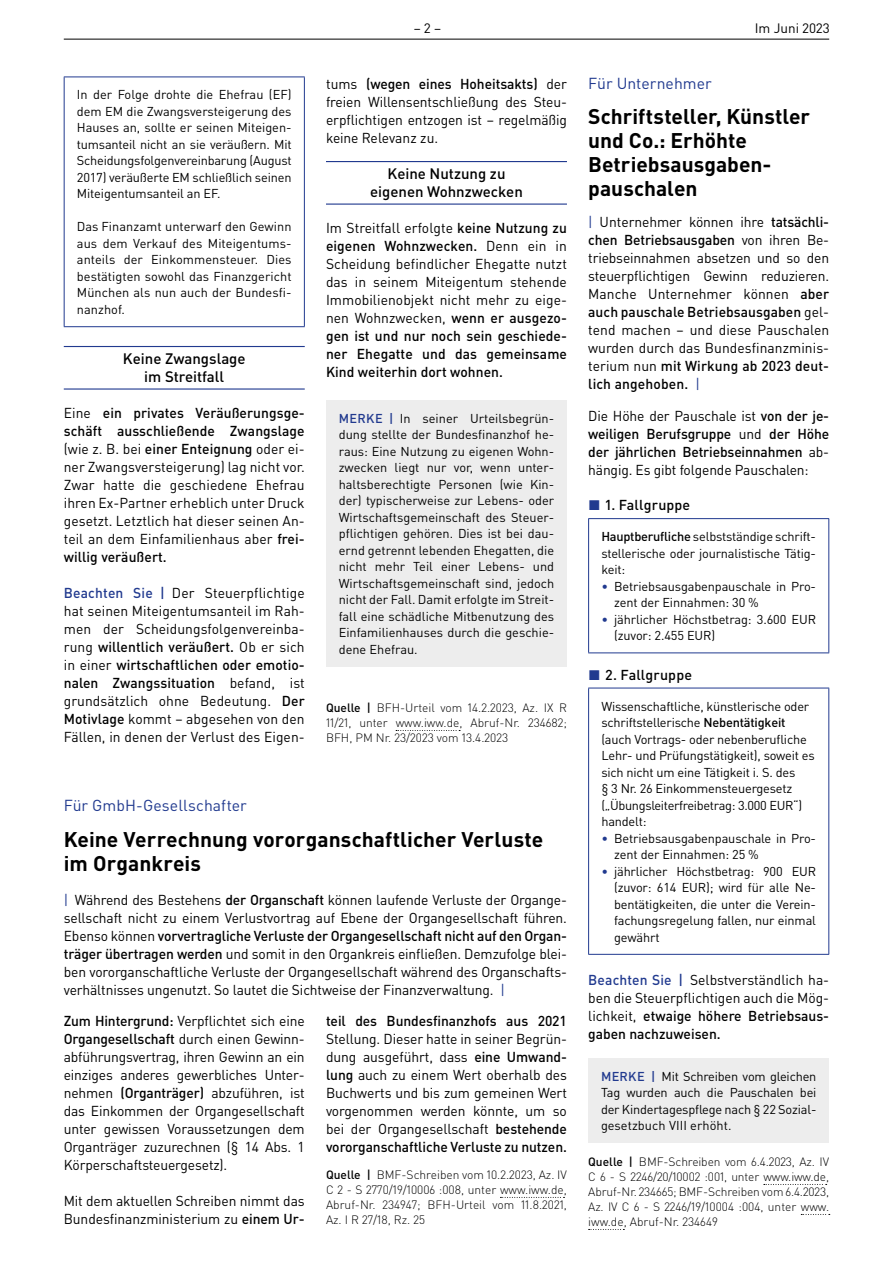
<style>
.page{position:relative;width:893px;height:1263px;background:#fff}
.page>*{position:absolute;margin:0;border:0;box-sizing:border-box;transform-origin:0 0}
.t1{font:700 21px/24px "DIN Pro";color:#000}
.t2{font:15.75px "DIN Pro";color:#213a8f}
.t3{font:500 15px/18px "DIN Pro";color:#000;text-align:center}
.t4{font:14.25px/18px "DIN Pro";letter-spacing:-.005em;color:#000;text-align:justify}
.t5{font:500 14.25px/18px "DIN Pro";letter-spacing:-.01em;color:#000;text-align:justify}
.t6{font:500 14.25px "DIN Pro";letter-spacing:.01em;color:#000}
.t7{font:13.5px "DIN Pro";color:#000}
.t8{font:12.75px/16.5px "DIN Pro";letter-spacing:-.01em;color:#000;text-align:justify}
.t9{font:300 12px/15px "DIN Pro";color:#000;text-align:justify}
.s1{font-weight:500}
.s2{font-weight:500;color:#213a8f}
.s3{color:#213a8f}
.s4{font-weight:400}
</style>
<div class="page">
<hr style="left:64px;top:39px;width:765px;height:1px;background:#000">
<hr style="left:64px;top:346px;width:241px;height:1px;background:#213a8f">
<hr style="left:64px;top:388px;width:241px;height:2px;background:#213a8f">
<hr style="left:64px;top:77px;width:241px;height:1px;background:#213a8f">
<hr style="left:64px;top:77px;width:1px;height:249px;background:#213a8f">
<hr style="left:304px;top:77px;width:1px;height:249px;background:#213a8f">
<hr style="left:64px;top:326px;width:241px;height:1px;background:#213a8f">
<hr style="left:326px;top:161px;width:241px;height:1px;background:#213a8f">
<hr style="left:326px;top:204px;width:241px;height:1px;background:#213a8f">
<svg style="left:396px;top:730px;width:64px;height:1px"></svg>
<div style="left:326px;top:400px;width:241px;height:267px;background:#ededed"></div>
<svg style="left:500px;top:1197px;width:64px;height:1px"></svg>
<svg style="left:764px;top:1184px;width:63px;height:1px"></svg>
<svg style="left:801px;top:1214px;width:29px;height:1px"></svg>
<svg style="left:589px;top:1229px;width:35px;height:1px"></svg>
<hr style="left:588px;top:518px;width:241px;height:1px;background:#213a8f">
<hr style="left:588px;top:519px;width:1px;height:133px;background:#213a8f">
<hr style="left:828px;top:519px;width:1px;height:133px;background:#213a8f">
<hr style="left:588px;top:652px;width:241px;height:1px;background:#213a8f">
<hr style="left:588px;top:688px;width:241px;height:1px;background:#213a8f">
<hr style="left:588px;top:688px;width:1px;height:266px;background:#213a8f">
<hr style="left:828px;top:688px;width:1px;height:266px;background:#213a8f">
<hr style="left:588px;top:954px;width:241px;height:1px;background:#213a8f">
<div style="left:588px;top:1058px;width:241px;height:85px;background:#ededed"></div>
<p class="t7" style="left:414px;top:19px;width:29px">– 2 –</p>
<p class="t7" style="left:755px;top:19px;width:76px">Im Juni 2023</p>
<p class="t8" style="left:77px;top:86px;width:216px">In der Folge drohte die Ehefrau (EF) dem EM die Zwangsversteigerung des Hauses an, sollte er seinen Miteigen&shy;tumsanteil nicht an sie veräußern. Mit Scheidungsfolgenvereinbarung (August 2017) veräußerte EM schließlich seinen Miteigentumsanteil an EF.</p>
<p class="t8" style="left:77px;top:218px;width:216px">Das Finanzamt unterwarf den Gewinn aus dem Verkauf des Miteigentums&shy;anteils der Einkommensteuer. Dies bestätigten sowohl das Finanzgericht München als nun auch der Bundesfi&shy;nanzhof.</p>
<p class="t3" style="left:123px;top:349px;width:124px">Keine Zwangslage im Streitfall</p>
<p class="t4" style="left:64px;top:403px;width:242px">Eine <span class="s1">ein privates Veräußerungsge&shy;schäft ausschließende Zwangslage </span>(wie z. B. bei <span class="s1">einer Enteignung</span> oder ei&shy;ner Zwangsversteigerung) lag nicht vor.<br>Zwar hatte die geschiedene Ehefrau ihren Ex-Partner erheblich unter Druck gesetzt. Letztlich hat dieser seinen An&shy;teil an dem Einfamilienhaus aber <span class="s1">frei&shy;willig veräußert.</span></p>
<p class="t4" style="left:64px;top:583px;width:242px"><span class="s2">Beachten Sie |</span> Der Steuerpflichtige hat seinen Miteigentumsanteil im Rah&shy;men der Scheidungsfolgenvereinba&shy;rung <span class="s1">willentlich veräußert.</span> Ob er sich in einer <span class="s1">wirtschaftlichen oder emotio&shy;nalen Zwangssituation</span> befand, ist grundsätzlich ohne Bedeutung. <span class="s1">Der Motivlage</span> kommt – abgesehen von den Fällen, in denen der Verlust des Eigen-</p>
<p class="t4" style="left:326px;top:74px;width:242px">tums <span class="s1">(wegen eines Hoheitsakts)</span> der freien Willensentschließung des Steu&shy;erpflichtigen entzogen ist – regelmäßig keine Relevanz zu.</p>
<p class="t3" style="left:370px;top:164px;width:154px">Keine Nutzung zu eigenen Wohnzwecken</p>
<p class="t4" style="left:326px;top:218px;width:242px">Im Streitfall erfolgte <span class="s1">keine Nutzung zu eigenen Wohnzwecken.</span> Denn ein in Scheidung befindlicher Ehegatte nutzt das in seinem Miteigentum stehende Immobilienobjekt nicht mehr zu eige&shy;nen Wohnzwecken, <span class="s1">wenn er ausgezo&shy;gen ist und nur noch sein geschiede&shy;ner Ehegatte und das gemeinsame Kind weiterhin dort wohnen.</span></p>
<p class="t8" style="left:339px;top:410px;width:217px"><span class="s2">MERKE |</span> In seiner Urteilsbegrün&shy;dung stellte der Bundesfinanzhof he&shy;raus: Eine Nutzung zu eigenen Wohn&shy;zwecken liegt nur vor, wenn unter&shy;haltsberechtigte Personen (wie Kin&shy;der) typischerweise zur Lebens- oder Wirtschaftsgemeinschaft des Steuer&shy;pflichtigen gehören. Dies ist bei dau&shy;ernd getrennt lebenden Ehegatten, die nicht mehr Teil einer Lebens- und Wirtschaftsgemeinschaft sind, jedoch nicht der Fall. Damit erfolgte im Streit&shy;fall eine schädliche Mitbenutzung des Einfamilienhauses durch die geschie&shy;dene Ehefrau.</p>
<p class="t9" style="left:326px;top:700px;width:242px"><span class="s1">Quelle |</span> BFH-Urteil vom 14.2.2023, Az. IX R 11/21, unter www.iww.de, Abruf-Nr. 234682; BFH, PM Nr. 23/2023 vom 13.4.2023</p>
<p class="t2" style="left:64px;top:794px;width:185px">Für GmbH-Gesellschafter</p>
<h1 class="t1" style="left:64px;top:826px;width:481px">Keine Verrechnung vororganschaftlicher Verluste im Organkreis</h1>
<p class="t4" style="left:64px;top:891px;width:505px"><span class="s3">|</span> Während des Bestehens <span class="s1">der Organschaft</span> können laufende Verluste der Organge&shy;sellschaft nicht zu einem Verlustvortrag auf Ebene der Organgesellschaft führen.<br>Ebenso können <span class="s1">vorvertragliche Verluste der Organgesellschaft nicht auf den Organ&shy;träger übertragen werden</span> und somit in den Organkreis einfließen. Demzufolge blei&shy;ben vororganschaftliche Verluste der Organgesellschaft während des Organschafts&shy;verhältnisses ungenutzt. So lautet die Sichtweise der Finanzverwaltung. <span class="s3">|</span></p>
<p class="t4" style="left:64px;top:1012px;width:242px"><span class="s1">Zum Hintergrund:</span> Verpflichtet sich eine <span class="s1">Organgesellschaft</span> durch einen Gewinn&shy;abführungsvertrag, ihren Gewinn an ein einziges anderes gewerbliches Unter&shy;nehmen <span class="s1">(Organträger)</span> abzuführen, ist das Einkommen der Organgesellschaft unter gewissen Voraussetzungen dem Organträger zuzurechnen (§ 14 Abs. 1<br>Körperschaftsteuergesetz).</p>
<p class="t4" style="left:64px;top:1192px;width:242px">Mit dem aktuellen Schreiben nimmt das<br>Bundesfinanzministerium zu <span class="s1">einem Ur-</span></p>
<p class="t5" style="left:326px;top:1012px;width:242px">teil des Bundesfinanzhofs aus 2021</p>
<p class="t4" style="left:326px;top:1030px;width:242px">Stellung. Dieser hatte in seiner Begrün&shy;dung ausgeführt, dass <span class="s1">eine Umwand&shy;lung</span> auch zu einem Wert oberhalb des Buchwerts und bis zum gemeinen Wert vorgenommen werden könnte, um so bei der Organgesellschaft <span class="s1">bestehende vororganschaftliche Verluste zu nutzen.</span></p>
<p class="t9" style="left:326px;top:1167px;width:242px"><span class="s1">Quelle |</span> BMF-Schreiben vom 10.2.2023, Az. IV C 2 - S 2770/19/10006 :008, unter www.iww.de, Abruf-Nr. 234947; BFH-Urteil vom 11.8.2021, Az. I R 27/18, Rz. 25</p>
<p class="t2" style="left:588px;top:73px;width:125px">Für Unternehmer</p>
<h1 class="t1" style="left:588px;top:103px;width:223px">Schriftsteller, Künstler und Co.: Erhöhte<br>Betriebsausgaben&shy;pauschalen</h1>
<p class="t4" style="left:588px;top:213px;width:242px"><span class="s3">|</span> Unternehmer können ihre <span class="s1">tatsächli&shy;chen Betriebsausgaben</span> von ihren Be&shy;triebseinnahmen absetzen und so den steuerpflichtigen Gewinn reduzieren.<br>Manche Unternehmer können <span class="s1">aber auch pauschale Betriebsausgaben</span> gel&shy;tend machen – und diese Pauschalen wurden durch das Bundesfinanzminis&shy;terium nun <span class="s1">mit Wirkung ab 2023 deut&shy;lich angehoben.</span> <span class="s3">|</span></p>
<p class="t5" style="left:588px;top:406px;width:242px"><span class="s4">Die Höhe der Pauschale ist</span> von der je&shy;weiligen Berufsgruppe <span class="s4">und</span> der Höhe der jährlichen Betriebseinnahmen <span class="s4">ab&shy;hängig. Es gibt folgende Pauschalen:</span></p>
<p class="t6" style="left:589px;top:495px;width:103px"><span class="s3">◼</span> 1. Fallgruppe</p>
<p class="t8" style="left:601px;top:528px;width:216px"><span class="s1">Hauptberufliche</span> selbstständige schrift&shy;stellerische oder journalistische Tätig&shy;keit:</p>
<p class="t8" style="left:614px;top:577px;width:203px;text-indent:-13px"><span class="s3">•</span> Betriebsausgabenpauschale in Pro&shy;zent der Einnahmen: 30 %</p>
<p class="t8" style="left:614px;top:610px;width:203px;text-indent:-13px"><span class="s3">•</span> jährlicher Höchstbetrag: 3.600 EUR (zuvor: 2.455 EUR)</p>
<p class="t6" style="left:589px;top:665px;width:105px"><span class="s3">◼</span> 2. Fallgruppe</p>
<p class="t8" style="left:601px;top:697px;width:215px;text-align:left">Wissenschaftliche, künstlerische oder schriftstellerische <span class="s1">Nebentätigkeit </span>(auch Vortrags- oder nebenberufliche Lehr- und Prüfungstätigkeit), soweit es sich nicht um eine Tätigkeit i. S. des<br>§ 3 Nr. 26 Einkommensteuergesetz („Übungsleiterfreibetrag: 3.000 EUR“) handelt:</p>
<p class="t8" style="left:614px;top:829px;width:203px;text-indent:-13px"><span class="s3">•</span> Betriebsausgabenpauschale in Pro&shy;zent der Einnahmen: 25 %</p>
<p class="t8" style="left:614px;top:862px;width:203px;text-indent:-13px"><span class="s3">•</span> jährlicher Höchstbetrag: 900 EUR (zuvor: 614 EUR); wird für alle Ne&shy;bentätigkeiten, die unter die Verein&shy;fachungsregelung fallen, nur einmal gewährt</p>
<p class="t4" style="left:588px;top:970px;width:242px"><span class="s2">Beachten Sie |</span> Selbstverständlich ha&shy;ben die Steuerpflichtigen auch die Mög&shy;lichkeit, <span class="s1">etwaige höhere Betriebsaus&shy;gaben nachzuweisen.</span></p>
<p class="t8" style="left:601px;top:1067px;width:217px"><span class="s2">MERKE |</span> Mit Schreiben vom gleichen Tag wurden auch die Pauschalen bei der Kindertagespflege nach § 22 Sozial&shy;gesetzbuch VIII erhöht.</p>
<p class="t9" style="left:588px;top:1154px;width:242px"><span class="s1">Quelle |</span> BMF-Schreiben vom 6.4.2023, Az. IV C 6 - S 2246/20/10002 :001, unter www.iww.de, Abruf-Nr. 234665; BMF-Schreiben vom 6.4.2023, Az. IV C 6 - S 2246/19/10004 :004, unter www. iww.de, Abruf-Nr. 234649</p>
</div>
